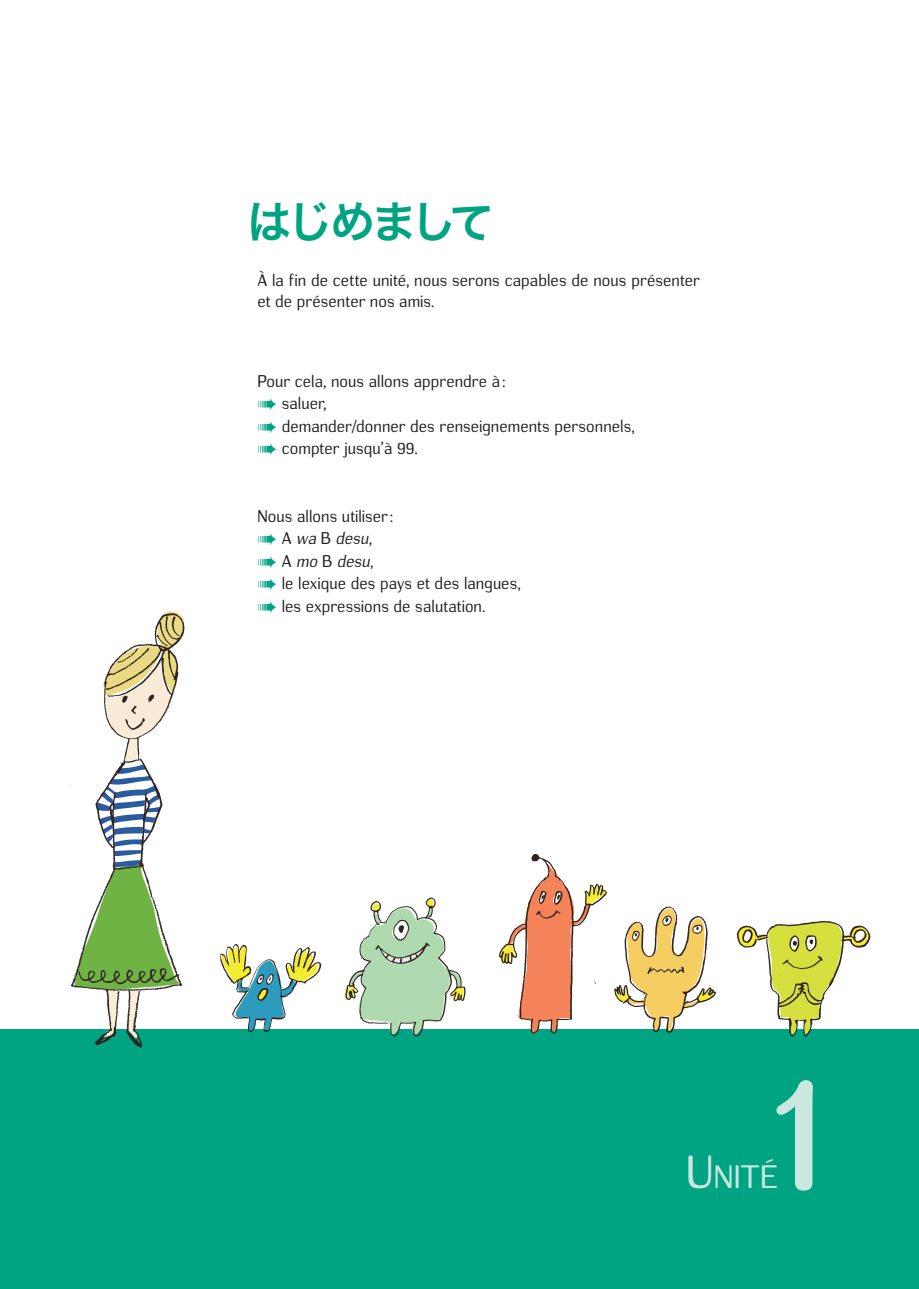
<style>
.page{position:relative;width:919px;height:1289px;background:#fff}
.page>*{position:absolute;margin:0;border:0;box-sizing:border-box;transform-origin:0 0}
.t1{font:158.7px "Headlight Rg";color:#cae7e0}
.t2{font:45px "Hira Kaku Pro W6";letter-spacing:-.095em;color:#00a483}
.t3{font:31.5px "Headlight Bk";color:#cae7e0}
.t4{font:16.5px/22.5px "Headlight Bk";letter-spacing:.005em;color:#231f20}
.s1{color:#00a483}
.s2{font-style:italic}
.s3{font-size:45px}
</style>
<div class="page">
<div style="left:0;top:1029px;width:918px;height:259px;background:#00a483"></div>
<img style="left:70px;top:611px;width:115px;height:437px">
<img style="left:220px;top:944px;width:102px;height:88px">
<img style="left:345px;top:897px;width:121px;height:140px">
<img style="left:499px;top:854px;width:108px;height:180px">
<img style="left:614px;top:906px;width:103px;height:127px">
<img style="left:736px;top:921px;width:135px;height:116px">
<h2 class="t2" style="left:247px;top:182px;width:249px">はじめまして</h2>
<p class="t4" style="left:257px;top:269px;width:444px;line-height:21px">À la fin de cette unité, nous serons capables de nous présenter et de présenter nos amis.</p>
<p class="t4" style="left:257px;top:369px;width:378px">Pour cela, nous allons apprendre à:<br><span class="s1">➠</span> saluer,<br><span class="s1">➠</span> demander/donner des renseignements personnels, <span class="s1">➠</span> compter jusqu’à 99.</p>
<p class="t4" style="left:257px;top:504px;width:265px">Nous allons utiliser:<br><span class="s1">➠</span> A <span class="s2">wa</span> B <span class="s2">desu</span>,<br><span class="s1">➠</span> A <span class="s2">mo</span> B <span class="s2">desu</span>,<br><span class="s1">➠</span> le lexique des pays et des langues, <span class="s1">➠</span> les expressions de salutation.</p>
<h1 class="t1" style="left:776px;top:1040px;width:48px">1</h1>
<h3 class="t3" style="left:685px;top:1157px;width:92px"><span class="s3">U</span>nité</h3>
</div>
